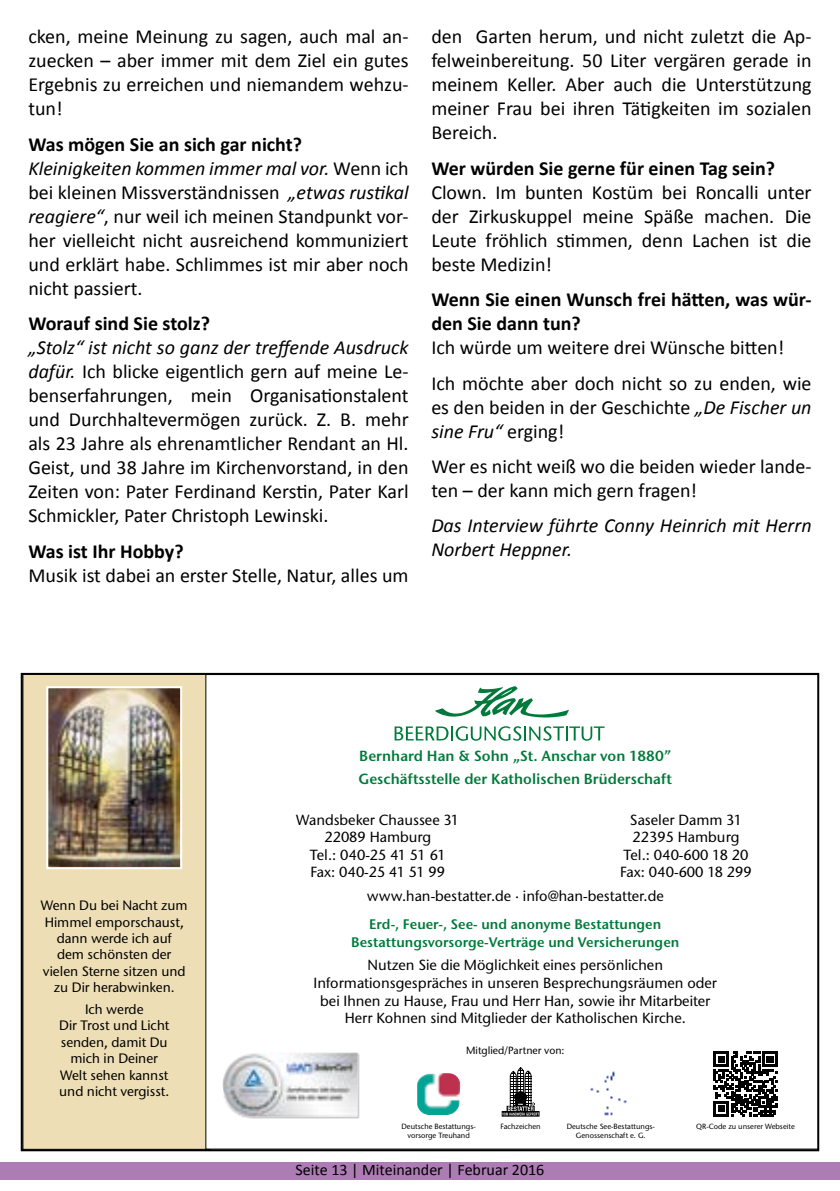
<style>
.page{position:relative;width:840px;height:1191px;background:#fff}
.page>*{position:absolute;margin:0;border:0;box-sizing:border-box;transform-origin:0 0}
.t1{font:20px/24px "Calibri";color:#000;text-align:justify}
.t2{font:700 20px/24px "Calibri";color:#000}
.t3{font:italic 20px/24px "Calibri";color:#000}
.t4{font:16px "Calibri";color:#000}
.t5{font:500 14.6px/17.6px "Stone Sans ITC";color:#000;text-align:center}
.t6{font:14.6px/23.6px "Stone Sans ITC Semi";color:#007a3b}
.t7{font:13.8px/17.6px "Stone Sans ITC Semi";color:#007a3b;text-align:center}
.t8{font:500 13.6px/16.4px "Stone Sans ITC";color:#000;text-align:center}
.t9{font:500 10.4px "Stone Sans ITC";color:#000}
.t10{font:500 7.6px/9px "Stone Sans ITC";color:#000;text-align:center}
.s1{font-weight:700}
.s2{font-style:italic}
</style>
<div class="page">
<div style="left:0;top:1162px;width:839px;height:17px;background:#ae7cb5"></div>
<div style="left:23px;top:674px;width:187px;height:475px;background:#eddeb5"></div>
<svg style="left:205px;top:676px;width:573px;height:472px"></svg>
<svg style="left:434px;top:686px;width:134px;height:31px"></svg>
<svg style="left:394px;top:726px;width:210px;height:14px"></svg>
<img style="left:49px;top:689px;width:130px;height:177px">
<div style="left:46px;top:686px;width:136px;height:183px;border:2px solid #fff"></div>
<img style="left:223px;top:1053px;width:136px;height:65px">
<img style="left:222px;top:1052px;width:135px;height:37px">
<img style="left:223px;top:1053px;width:26px;height:52px">
<svg style="left:414px;top:1069px;width:48px;height:47px"></svg>
<svg style="left:501px;top:1067px;width:38px;height:49px"></svg>
<img style="left:589px;top:1068px;width:42px;height:48px">
<svg style="left:713px;top:1051px;width:64px;height:65px"></svg>
<p class="t1" style="left:28px;top:25px;width:381px">cken, meine Meinung zu sagen, auch mal an&shy;zuecken – aber immer mit dem Ziel ein gutes Ergebnis zu erreichen und niemandem wehzu&shy;tun!</p>
<p class="t1" style="left:28px;top:132px;width:381px;text-align:left"><span class="s1">Was mögen Sie an sich gar nicht?<br></span><span class="s2">Kleinigkeiten kommen immer mal vor.</span> Wenn ich bei kleinen Missverständnissen <span class="s2">„etwas rustikal reagiere“</span>, nur weil ich meinen Standpunkt vor&shy;her vielleicht nicht ausreichend kommuniziert und erklärt habe. Schlimmes ist mir aber noch nicht passiert.</p>
<p class="t2" style="left:28px;top:311px;width:183px">Worauf sind Sie stolz?</p>
<p class="t1" style="left:28px;top:335px;width:381px"><span class="s2">„Stolz“ ist nicht so ganz der treffende Ausdruck dafür.</span> Ich blicke eigentlich gern auf meine Le&shy;benserfahrungen, mein Organisationstalent und Durchhaltevermögen zurück. Z. B. mehr als 23 Jahre als ehrenamtlicher Rendant an Hl.<br>Geist, und 38 Jahre im Kirchenvorstand, in den Zeiten von: Pater Ferdinand Kerstin, Pater Karl Schmickler, Pater Christoph Lewinski.</p>
<p class="t2" style="left:28px;top:539px;width:157px">Was ist Ihr Hobby?</p>
<p class="t1" style="left:28px;top:563px;width:381px">Musik ist dabei an erster Stelle, Natur, alles um</p>
<p class="t1" style="left:431px;top:25px;width:381px">den Garten herum, und nicht zuletzt die Ap&shy;felweinbereitung. 50 Liter vergären gerade in meinem Keller. Aber auch die Unterstützung meiner Frau bei ihren Tätigkeiten im sozialen Bereich.</p>
<p class="t2" style="left:431px;top:156px;width:345px">Wer würden Sie gerne für einen Tag sein?</p>
<p class="t1" style="left:431px;top:180px;width:381px">Clown. Im bunten Kostüm bei Roncalli unter der Zirkuskuppel meine Späße machen. Die Leute fröhlich stimmen, denn Lachen ist die beste Medizin!</p>
<p class="t2" style="left:431px;top:287px;width:381px">Wenn Sie einen Wunsch frei hätten, was wür&shy;den Sie dann tun?</p>
<p class="t1" style="left:431px;top:330px;width:381px;line-height:35.4px">Ich würde um weitere drei Wünsche bitten!<br>Ich möchte aber doch nicht so zu enden, wie</p>
<p class="t1" style="left:431px;top:395px;width:381px">es den beiden in der Geschichte <span class="s2">„De Fischer un sine Fru“</span> erging!</p>
<p class="t1" style="left:431px;top:454px;width:381px">Wer es nicht weiß wo die beiden wieder lande&shy;ten – der kann mich gern fragen!</p>
<p class="t3" style="left:431px;top:513px;width:381px">Das Interview führte Conny Heinrich mit Herrn<br>Norbert Heppner.</p>
<p class="t8" style="left:41px;top:897px;width:148px">Wenn Du bei Nacht zum<br>Himmel emporschaust, dann werde ich auf<br>dem schönsten der vielen Sterne sitzen und zu Dir herabwinken.</p>
<p class="t8" style="left:59px;top:1001px;width:112px">Ich werde<br>Dir Trost und Licht senden, damit Du mich in Deiner<br>Welt sehen kannst und nicht vergisst.</p>
<p class="t6" style="left:358px;top:743px;width:315px">Bernhard Han &amp; Sohn „St. Anschar von 1880”<br>Geschäftsstelle der Katholischen Brüderschaft</p>
<p class="t5" style="left:296px;top:810px;width:164px">Wandsbeker Chaussee 31<br>22089 Hamburg<br>Tel.: 040-25 41 51 61<br>Fax: 040-25 41 51 99</p>
<p class="t5" style="left:619px;top:810px;width:133px">Saseler Damm 31<br>22395 Hamburg<br>Tel.: 040-600 18 20<br>Fax: 040-600 18 299</p>
<p class="t5" style="left:366px;top:887px;width:298px">www.han-bestatter.de · info@han-bestatter.de</p>
<p class="t7" style="left:351px;top:915px;width:329px">Erd-, Feuer-, See- und anonyme Bestattungen<br>Bestattungsvorsorge-Verträge und Versicherungen</p>
<p class="t5" style="left:313px;top:956px;width:405px">Nutzen Sie die Möglichkeit eines persönlichen Informationsgespräches in unseren Besprechungsräumen oder bei Ihnen zu Hause, Frau und Herr Han, sowie ihr Mitarbeiter Herr Kohnen sind Mitglieder der Katholischen Kirche.</p>
<p class="t9" style="left:466px;top:1043px;width:100px">Mitglied/Partner von:</p>
<p class="t10" style="left:401px;top:1121px;width:76px">Deutsche Bestattungs&shy;vorsorge Treuhand</p>
<p class="t10" style="left:500px;top:1121px;width:42px">Fachzeichen</p>
<p class="t10" style="left:566px;top:1121px;width:90px">Deutsche See-Bestattungs-<br>Genossenschaft e. G.</p>
<p class="t10" style="left:695px;top:1121px;width:100px">QR-Code zu unserer Webseite</p>
<p class="t4" style="left:295px;top:1159px;width:250px">Seite 13 | Miteinander | Februar 2016</p>
</div>
